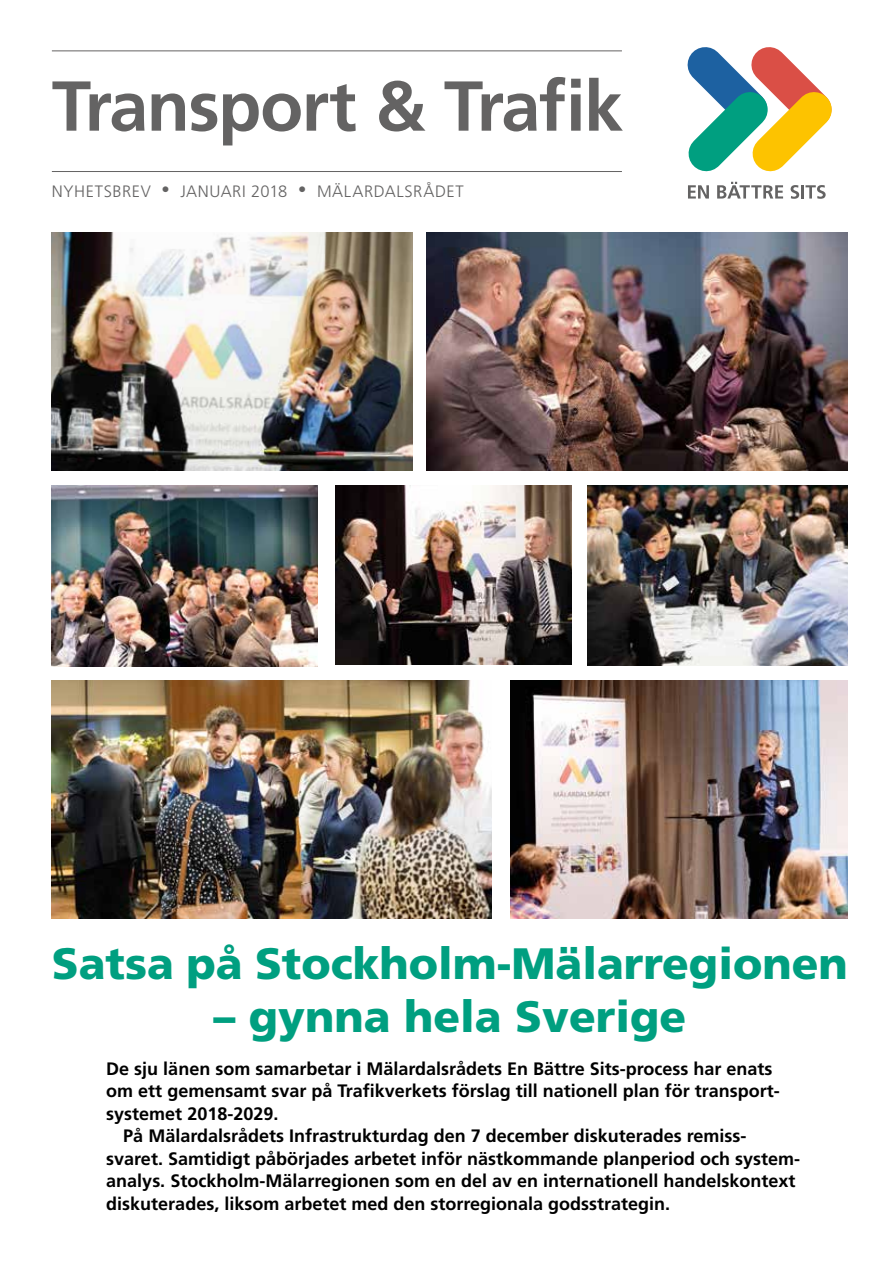
<style>
.page{position:relative;width:893px;height:1263px;background:#fff}
.page>*{position:absolute;margin:0;border:0;box-sizing:border-box;transform-origin:0 0}
.t1{font:700 70.5px "Frutiger LT Std";letter-spacing:-.025em;color:#646363}
.t2{font:900 43.95px "Frutiger LT Std";color:#009f80}
.t3{font:700 18px "Frutiger LT Std";color:#000}
.t4{font:300 16.5px "Frutiger LT Std";letter-spacing:.035em;color:#646363}
</style>
<div class="page">
<hr style="left:52px;top:171px;width:570px;height:1px;background:#646363">
<hr style="left:52px;top:50px;width:570px;height:1px;background:#646363">
<svg style="left:688px;top:47px;width:144px;height:152px"></svg>
<img style="left:510px;top:680px;width:338px;height:238px">
<img style="left:588px;top:485px;width:260px;height:180px">
<img style="left:51px;top:486px;width:266px;height:180px">
<img style="left:51px;top:680px;width:441px;height:238px">
<img style="left:426px;top:233px;width:422px;height:238px">
<img style="left:52px;top:233px;width:360px;height:238px">
<img style="left:336px;top:485px;width:236px;height:179px">
<h1 class="t1" style="left:52px;top:65px;width:573px">Transport &amp; Trafik</h1>
<p class="t4" style="left:52px;top:182px;width:413px">NYHETSBREV • JAN UARI 2018 • MÄLARDALSRÅDET</p>
<h2 class="t2" style="left:52px;top:937px;width:797px">Satsa på Stockholm-Mälarregionen</h2>
<h2 class="t2" style="left:214px;top:990px;width:474px">– gynna hela Sverige</h2>
<p class="t3" style="left:106px;top:1058px;width:668px">De sju länen som samarbetar i Mälardalsrådets En Bättre Sits-process har enats</p>
<p class="t3" style="left:106px;top:1080px;width:675px">om ett gemensamt svar på Trafikverkets förslag till nationell plan för transport-</p>
<p class="t3" style="left:106px;top:1103px;width:174px">systemet 2018-2029.</p>
<p class="t3" style="left:123px;top:1125px;width:625px">På Mälardalsrådets Infrastrukturdag den 7 december diskuterades remiss-</p>
<p class="t3" style="left:106px;top:1148px;width:695px">svaret. Samtidigt påbörjades arbetet inför nästkommande planperiod och system-</p>
<p class="t3" style="left:106px;top:1170px;width:691px">analys. Stockholm-Mälarregionen som en del av en internationell handelskontext</p>
<p class="t3" style="left:106px;top:1193px;width:565px">diskuterades, liksom arbetet med den storregionala godsstrategin.</p>
</div>
